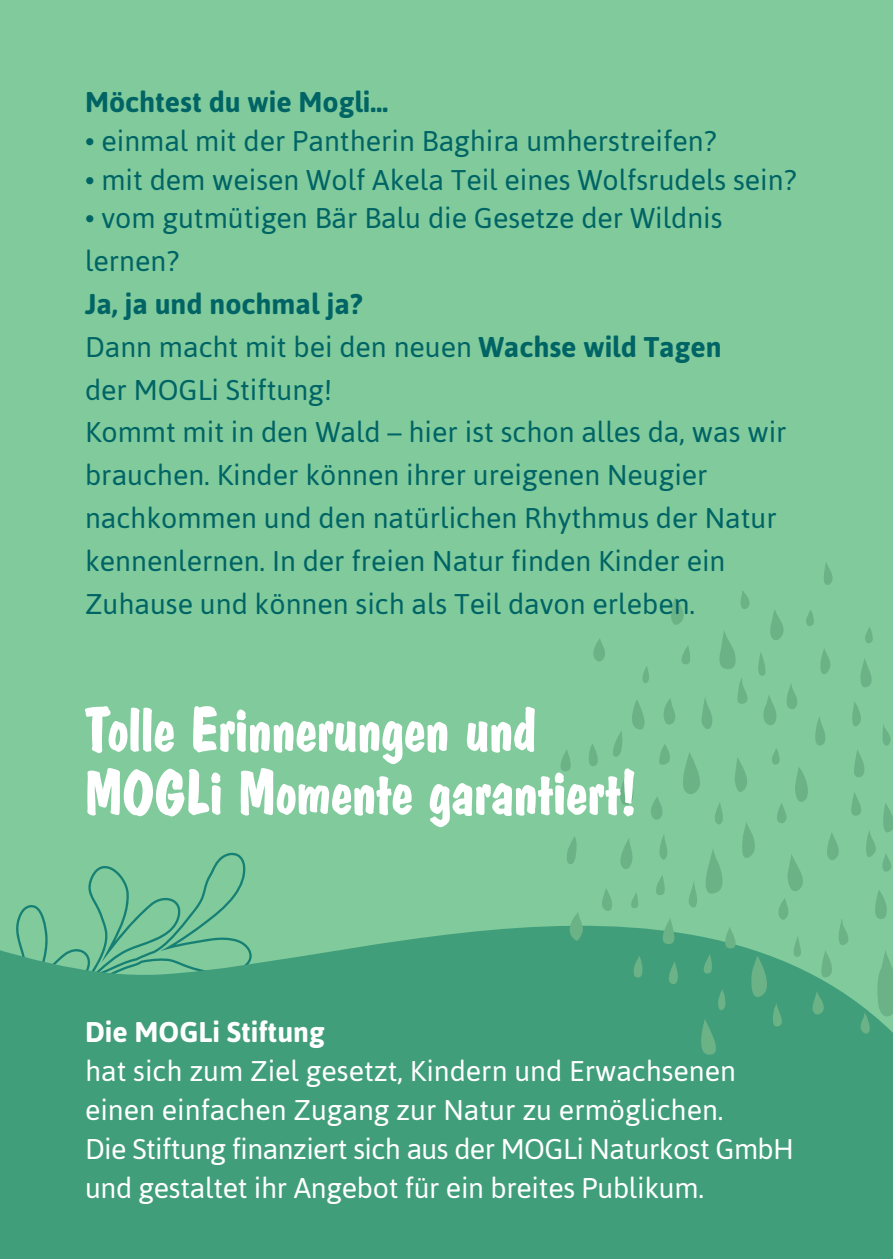
<style>
.page{position:relative;width:893px;height:1259px;background:#80ca9c}
.page>*{position:absolute;margin:0;border:0;box-sizing:border-box;transform-origin:0 0}
.t1{font:700 63px "Dom Casual D";color:#fff}
.t2{font:28.5px/42.9px "Asap";color:#006465}
.t3{font:28.5px/39px "Asap";letter-spacing:-.01em;color:#fff}
.t4{font:700 28.5px "Asap";color:#006465}
.t5{font:700 28.5px "Asap";color:#fff}
.s1{font-weight:700}
</style>
<div class="page">
<svg style="left:0;top:852px;width:893px;height:407px;fill:#419e7b"></svg>
<svg style="left:811px;top:990px;width:15px;height:26px"></svg>
<svg style="left:749px;top:955px;width:37px;height:75px;background:#4ba37e"></svg>
<svg style="left:860px;top:948px;width:33px;height:88px"></svg>
<svg style="left:662px;top:961px;width:17px;height:23px"></svg>
<svg style="left:701px;top:954px;width:11px;height:20px"></svg>
<svg style="left:793px;top:934px;width:12px;height:23px"></svg>
<svg style="left:631px;top:955px;width:14px;height:23px"></svg>
<svg style="left:724px;top:927px;width:17px;height:22px"></svg>
<svg style="left:817px;top:918px;width:36px;height:63px"></svg>
<svg style="left:661px;top:918px;width:19px;height:27px"></svg>
<svg style="left:872px;top:889px;width:18px;height:31px"></svg>
<svg style="left:601px;top:888px;width:13px;height:26px"></svg>
<svg style="left:630px;top:892px;width:10px;height:16px"></svg>
<svg style="left:688px;top:850px;width:39px;height:60px"></svg>
<svg style="left:700px;top:989px;width:27px;height:67px;background:#4ba27d"></svg>
<svg style="left:655px;top:874px;width:11px;height:22px"></svg>
<svg style="left:773px;top:853px;width:36px;height:69px"></svg>
<svg style="left:612px;top:839px;width:22px;height:31px"></svg>
<svg style="left:564px;top:836px;width:14px;height:29px"></svg>
<svg style="left:659px;top:835px;width:12px;height:26px"></svg>
<svg style="left:561px;top:912px;width:25px;height:30px"></svg>
<svg style="left:739px;top:822px;width:19px;height:41px"></svg>
<svg style="left:825px;top:833px;width:15px;height:30px"></svg>
<svg style="left:715px;top:803px;width:8px;height:21px"></svg>
<svg style="left:777px;top:803px;width:10px;height:20px"></svg>
<svg style="left:651px;top:797px;width:12px;height:23px"></svg>
<svg style="left:593px;top:639px;width:12px;height:23px"></svg>
<svg style="left:850px;top:792px;width:43px;height:81px"></svg>
<svg style="left:560px;top:750px;width:11px;height:21px"></svg>
<svg style="left:620px;top:774px;width:13px;height:31px"></svg>
<svg style="left:795px;top:768px;width:13px;height:34px"></svg>
<svg style="left:683px;top:752px;width:17px;height:42px"></svg>
<svg style="left:735px;top:758px;width:12px;height:34px"></svg>
<svg style="left:854px;top:750px;width:10px;height:27px"></svg>
<svg style="left:772px;top:749px;width:8px;height:16px"></svg>
<svg style="left:659px;top:744px;width:11px;height:21px"></svg>
<svg style="left:882px;top:725px;width:9px;height:21px"></svg>
<svg style="left:815px;top:717px;width:10px;height:29px"></svg>
<svg style="left:589px;top:700px;width:56px;height:66px"></svg>
<svg style="left:852px;top:702px;width:9px;height:24px"></svg>
<svg style="left:663px;top:698px;width:12px;height:27px"></svg>
<svg style="left:860px;top:659px;width:12px;height:28px"></svg>
<svg style="left:682px;top:646px;width:8px;height:18px"></svg>
<svg style="left:642px;top:666px;width:7px;height:17px"></svg>
<svg style="left:820px;top:648px;width:11px;height:26px"></svg>
<svg style="left:671px;top:598px;width:13px;height:27px"></svg>
<svg style="left:865px;top:627px;width:8px;height:16px"></svg>
<svg style="left:701px;top:591px;width:96px;height:138px"></svg>
<svg style="left:824px;top:563px;width:9px;height:22px"></svg>
<svg style="left:806px;top:610px;width:8px;height:16px"></svg>
<p class="t4" style="left:85px;top:85px;width:304px">Möchtest du wie Mogli…</p>
<p class="t2" style="left:85px;top:119px;width:633px">• einmal mit der Pantherin Baghira umherstreifen?</p>
<p class="t2" style="left:85px;top:158px;width:713px">• mit dem weisen Wolf Akela Teil eines Wolfsrudels sein?</p>
<p class="t2" style="left:85px;top:197px;width:703px">• vom gutmütigen Bär Balu die Gesetze der Wildnis lernen?<br><span class="s1">Ja, ja und nochmal ja?<br></span>Dann macht mit bei den neuen <span class="s1">Wachse wild Tagen<br></span>der MOGLi Stiftung!<br>Kommt mit in den Wald – hier ist schon alles da, was wir brauchen. Kinder können ihrer ureigenen Neugier nachkommen und den natürlichen Rhythmus der Natur kennenlernen. In der freien Natur finden Kinder ein Zuhause und können sich als Teil davon erleben.</p>
<p class="t1" style="left:85px;top:694px;width:453px">Tolle Erinnerungen und</p>
<p class="t1" style="left:85px;top:757px;width:555px">MOGLi Momente garantiert!</p>
<p class="t5" style="left:85px;top:1015px;width:241px">Die MOGLi Stiftung</p>
<p class="t3" style="left:85px;top:1051px;width:711px">hat sich zum Ziel gesetzt, Kindern und Erwachsenen einen einfachen Zugang zur Natur zu ermöglichen.<br>Die Stiftung finanziert sich aus der MOGLi Naturkost GmbH und gestaltet ihr Angebot für ein breites Publikum.</p>
</div>
